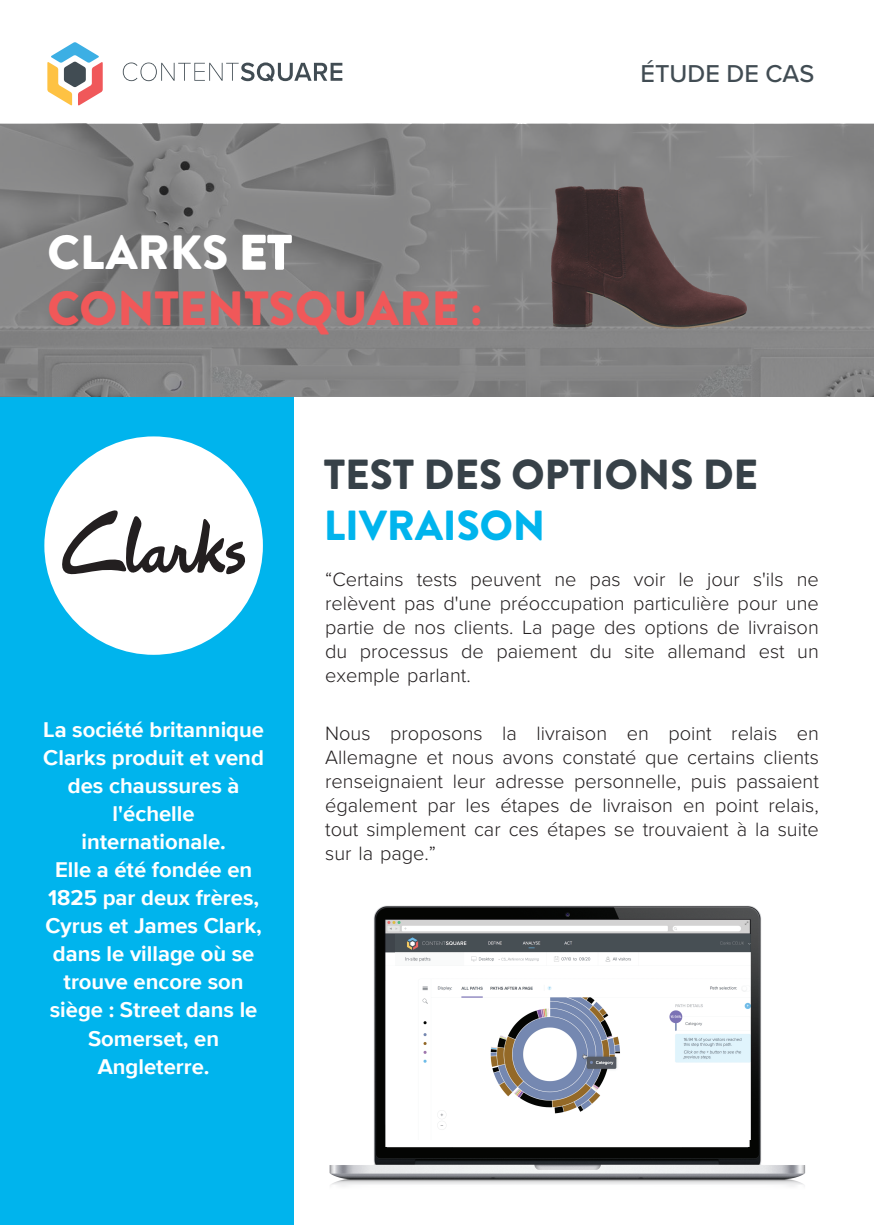
<style>
.page{position:relative;width:874px;height:1225px;background:#fff}
.page>*{position:absolute;margin:0;border:0;box-sizing:border-box;transform-origin:0 0}
.t1{font:900 48px "Brandon Grotesque";color:#f05859}
.t2{font:900 48px "Brandon Grotesque";color:#fff}
.t3{font:900 42px "Brandon Grotesque";color:#374148}
.t4{font:900 42px "Brandon Grotesque";color:#00b4ed}
.t5{font:500 25.2px "Proxima Nova";color:#414c53}
.t6{font:700 22px/28px "Proxima Nova";color:#fff;text-align:center}
.t7{font:300 20px/24px "Proxima Nova";color:#231f20;text-align:justify}
</style>
<div class="page">
<div style="left:0;top:394px;width:293px;height:831px;background:#00b4ed"></div>
<svg style="left:47px;top:42px;width:56px;height:64px"></svg>
<svg style="left:123px;top:62px;width:219px;height:20px"></svg>
<div style="left:44px;top:436px;width:219px;height:219px;background:#fff;border-radius:50%"></div>
<svg style="left:62px;top:510px;width:183px;height:65px"></svg>
<img style="left:293px;top:871px;width:513px;height:339px">
<img style="left:396px;top:935px;width:353px;height:204px">
<svg style="left:0;top:124px;width:873px;height:272px;background:#7e7d7d"></svg>
<h1 class="t2" style="left:47px;top:218px;width:246px">CLARKS ET</h1>
<h1 class="t1" style="left:47px;top:275px;width:436px">CONTENTSQUARE :</h1>
<p class="t5" style="left:640px;top:59px;width:175px">ÉTUDE DE CAS</p>
<p class="t6" style="left:43px;top:717px;width:222px">La société britannique<br>Clarks produit et vend des chaussures à l'échelle internationale.<br>Elle a été fondée en<br>1825 par deux frères,<br>Cyrus et James Clark, dans le village où se trouve encore son siège : Street dans le<br>Somerset, en<br>Angleterre.</p>
<h2 class="t3" style="left:323px;top:444px;width:436px">TEST DES OPTIONS DE</h2>
<h2 class="t4" style="left:323px;top:496px;width:223px">LIVRAISON</h2>
<p class="t7" style="left:325px;top:566px;width:495px">“Certains tests peuvent ne pas voir le jour s'ils ne relèvent pas d'une préoccupation particulière pour une partie de nos clients. La page des options de livraison du processus de paiement du site allemand est un exemple parlant.</p>
<p class="t7" style="left:325px;top:721px;width:495px">Nous proposons la livraison en point relais en Allemagne et nous avons constaté que certains clients renseignaient leur adresse personnelle, puis passaient également par les étapes de livraison en point relais, tout simplement car ces étapes se trouvaient à la suite sur la page.”</p>
</div>
